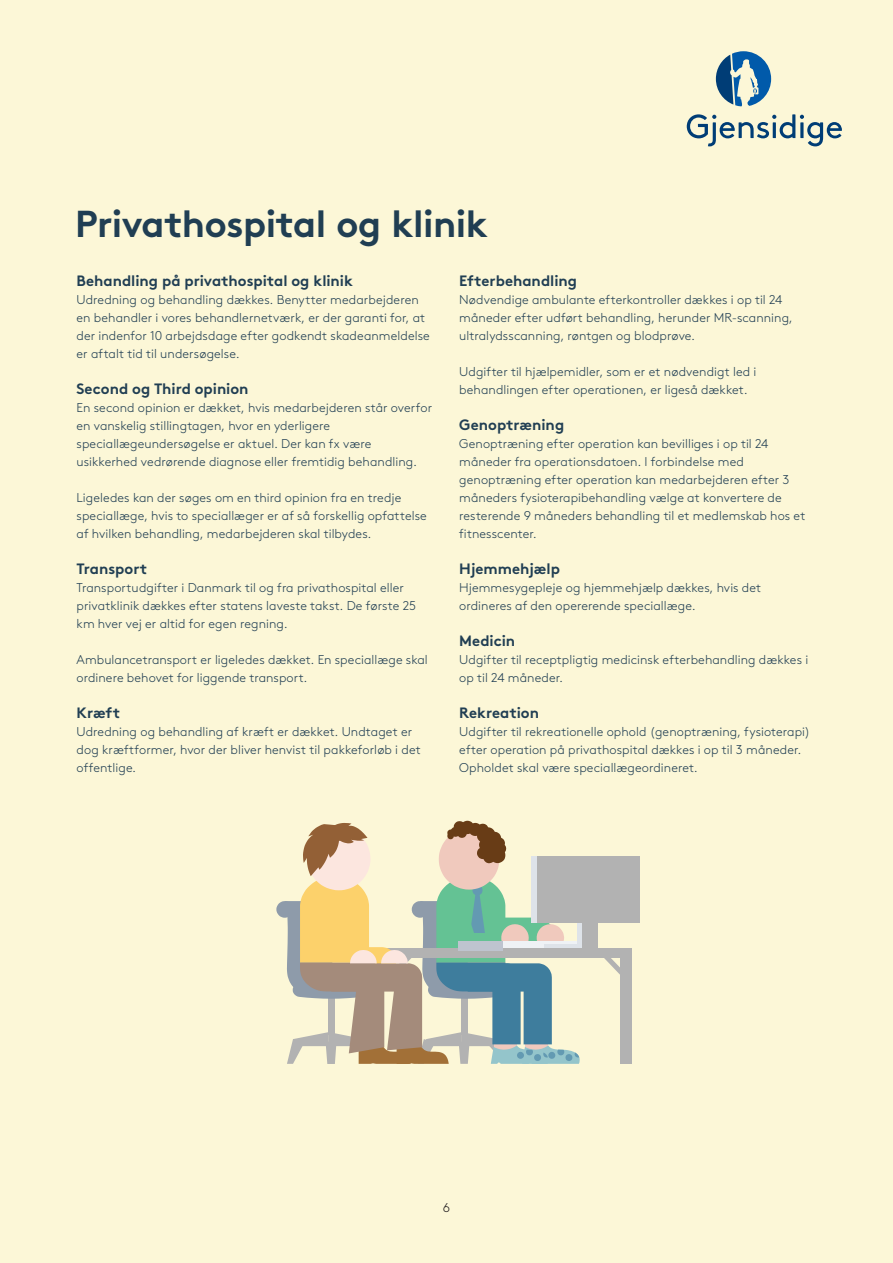
<style>
.page{position:relative;width:893px;height:1263px;background:#fcf7d7}
.page>*{position:absolute;margin:0;border:0;box-sizing:border-box;transform-origin:0 0}
.t1{font:700 37.5px "Gjen Brown OT";letter-spacing:-.015em;color:#203e53}
.t2{font:15px "Gjen Brown OT Bold Alt";color:#203e53}
.t3{font:300 12.75px/18px "Gjen Brown OT";letter-spacing:.01em;color:#203e53}
.t4{font:300 12.75px "Gjen Brown OT";color:#231f20}
</style>
<div class="page">
<svg style="left:687px;top:114px;width:155px;height:32px"></svg>
<svg style="left:716px;top:51px;width:55px;height:55px"></svg>
<div style="left:383px;top:948px;width:249px;height:9px;background:#b2b2b2"></div>
<svg style="left:597px;top:957px;width:23px;height:18px"></svg>
<div style="left:620px;top:951px;width:12px;height:113px;background:#b2b2b2"></div>
<div style="left:577px;top:919px;width:5px;height:29px;background:#dee3e9"></div>
<div style="left:582px;top:919px;width:16px;height:29px;background:#b2b2b2"></div>
<div style="left:537px;top:856px;width:103px;height:67px;background:#b2b2b2"></div>
<svg style="left:276px;top:821px;width:304px;height:243px"></svg>
<h1 class="t1" style="left:75px;top:193px;width:414px">Privathospital og klinik</h1>
<p class="t2" style="left:77px;top:268px;width:278px">Behandling på privathospital og klinik</p>
<p class="t3" style="left:77px;top:289px;width:355px">Udredning og behandling dækkes. Benytter medarbejderen en behandler i vores behandlernetværk, er der garanti for, at der indenfor 10 arbejdsdage efter godkendt skadeanmeldelse er aftalt tid til undersøgelse.</p>
<p class="t2" style="left:77px;top:376px;width:174px">Second og Third opinion</p>
<p class="t3" style="left:77px;top:397px;width:357px">En second opinion er dækket, hvis medarbejderen står overfor en vanskelig stillingtagen, hvor en yderligere speciallægeundersøgelse er aktuel. Der kan fx være usikkerhed vedrørende diagnose eller fremtidig behandling.</p>
<p class="t3" style="left:77px;top:488px;width:352px">Ligeledes kan der søges om en third opinion fra en tredje speciallæge, hvis to speciallæger er af så forskellig opfattelse af hvilken behandling, medarbejderen skal tilbydes.</p>
<p class="t2" style="left:77px;top:556px;width:72px">Transport</p>
<p class="t3" style="left:77px;top:577px;width:341px">Transportudgifter i Danmark til og fra privathospital eller privatklinik dækkes efter statens laveste takst. De første 25 km hver vej er altid for egen regning.</p>
<p class="t3" style="left:77px;top:650px;width:353px">Ambulancetransport er ligeledes dækket. En speciallæge skal ordinere behovet for liggende transport.</p>
<p class="t2" style="left:77px;top:700px;width:45px">Kræft</p>
<p class="t3" style="left:77px;top:721px;width:346px">Udredning og behandling af kræft er dækket. Undtaget er dog kræftformer, hvor der bliver henvist til pakkeforløb i det offentlige.</p>
<p class="t2" style="left:459px;top:268px;width:119px">Efterbehandling</p>
<p class="t3" style="left:459px;top:289px;width:335px">Nødvendige ambulante efterkontroller dækkes i op til 24 måneder efter udført behandling, herunder MR-scanning, ultralydsscanning, røntgen og blodprøve.</p>
<p class="t3" style="left:459px;top:362px;width:299px">Udgifter til hjælpemidler, som er et nødvendigt led i behandlingen efter operationen, er ligeså dækket.</p>
<p class="t2" style="left:459px;top:412px;width:106px">Genoptræning</p>
<p class="t3" style="left:459px;top:433px;width:348px">Genoptræning efter operation kan bevilliges i op til 24 måneder fra operationsdatoen. I forbindelse med genoptræning efter operation kan medarbejderen efter 3 måneders fysioterapibehandling vælge at konvertere de resterende 9 måneders behandling til et medlemskab hos et fitnesscenter.</p>
<p class="t2" style="left:459px;top:556px;width:102px">Hjemmehjælp</p>
<p class="t3" style="left:459px;top:577px;width:304px">Hjemmesygepleje og hjemmehjælp dækkes, hvis det ordineres af den opererende speciallæge.</p>
<p class="t2" style="left:459px;top:628px;width:57px">Medicin</p>
<p class="t3" style="left:459px;top:649px;width:350px">Udgifter til receptpligtig medicinsk efterbehandling dækkes i op til 24 måneder.</p>
<p class="t2" style="left:459px;top:700px;width:81px">Rekreation</p>
<p class="t3" style="left:459px;top:721px;width:352px">Udgifter til rekreationelle ophold (genoptræning, fysioterapi) efter operation på privathospital dækkes i op til 3 måneder.<br>Opholdet skal være speciallægeordineret.</p>
<p class="t4" style="left:443px;top:1198px;width:9px">6</p>
</div>
